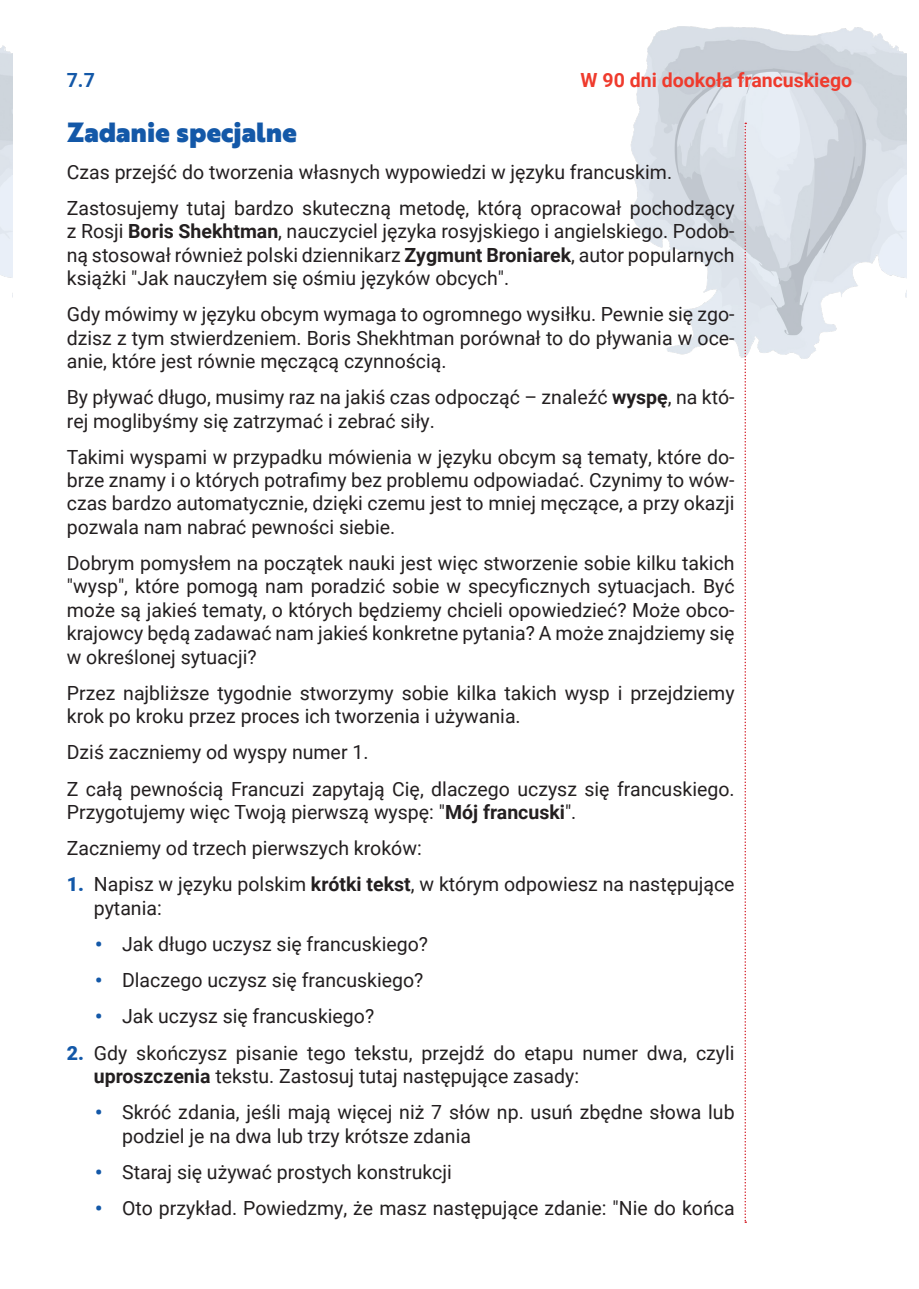
<style>
.page{position:relative;width:919px;height:1289px;background:#fff}
.page>*{position:absolute;margin:0;border:0;box-sizing:border-box;transform-origin:0 0}
.t1{font:27px "Brother 1816 Black";color:#1358a8}
.t2{font:19.5px/23.4px "Roboto";color:#231f20}
.t3{font:700 19.5px "Roboto";color:#ef3b2d}
.t4{font:700 19.5px "Roboto";color:#1358a8}
.s1{font-weight:700}
.s2{font-weight:900;color:#1358a8}
</style>
<div class="page">
<img style="left:630px;top:26px;width:276px;height:333px">
<svg style="left:744px;top:123px;width:2px;height:1099px"></svg>
<p class="t4" style="left:67px;top:67px;width:30px">7.7</p>
<p class="t3" style="left:580px;top:67px;width:273px">W 90 dni dookoła francuskiego</p>
<h1 class="t1" style="left:67px;top:112px;width:231px">Zadanie specjalne</h1>
<p class="t2" style="left:67px;top:159px;width:606px">Czas przejść do tworzenia własnych wypowiedzi w języku francuskim.</p>
<p class="t2" style="left:67px;top:195px;width:669px;text-align:justify">Zastosujemy tutaj bardzo skuteczną metodę, którą opracował pochodzący z Rosji <span class="s1">Boris Shekhtman</span>, nauczyciel języka rosyjskiego i angielskiego. Podob&shy;ną stosował również polski dziennikarz <span class="s1">Zygmunt Broniarek</span>, autor popularnych książki "Jak nauczyłem się ośmiu języków obcych".</p>
<p class="t2" style="left:67px;top:302px;width:669px;text-align:justify">Gdy mówimy w języku obcym wymaga to ogromnego wysiłku. Pewnie się zgo&shy;dzisz z tym stwierdzeniem. Boris Shekhtman porównał to do pływania w oce&shy;anie, które jest równie męczącą czynnością.</p>
<p class="t2" style="left:67px;top:385px;width:669px">By pływać długo, musimy raz na jakiś czas odpocząć – znaleźć <span class="s1">wyspę</span>, na któ&shy;rej moglibyśmy się zatrzymać i zebrać siły.</p>
<p class="t2" style="left:67px;top:444px;width:669px;text-align:justify">Takimi wyspami w przypadku mówienia w języku obcym są tematy, które do&shy;brze znamy i o których potrafimy bez problemu odpowiadać. Czynimy to wów&shy;czas bardzo automatycznie, dzięki czemu jest to mniej męczące, a przy okazji pozwala nam nabrać pewności siebie.</p>
<p class="t2" style="left:67px;top:550px;width:669px;text-align:justify">Dobrym pomysłem na początek nauki jest więc stworzenie sobie kilku takich "wysp", które pomogą nam poradzić sobie w specyficznych sytuacjach. Być może są jakieś tematy, o których będziemy chcieli opowiedzieć? Może obco&shy;krajowcy będą zadawać nam jakieś konkretne pytania? A może znajdziemy się w określonej sytuacji?</p>
<p class="t2" style="left:67px;top:680px;width:669px">Przez najbliższe tygodnie stworzymy sobie kilka takich wysp i przejdziemy krok po kroku przez proces ich tworzenia i używania.</p>
<p class="t2" style="left:67px;top:740px;width:303px">Dziś zaczniemy od wyspy numer 1.</p>
<p class="t2" style="left:67px;top:776px;width:669px">Z całą pewnością Francuzi zapytają Cię, dlaczego uczysz się francuskiego.<br>Przygotujemy więc Twoją pierwszą wyspę: "<span class="s1">Mój francuski</span>".</p>
<p class="t2" style="left:67px;top:835px;width:356px">Zaczniemy od trzech pierwszych kroków:</p>
<p class="t2" style="left:94px;top:872px;width:642px;text-indent:-27px"><span class="s2">1.</span> Napisz w języku polskim <span class="s1">krótki tekst</span>, w którym odpowiesz na następujące pytania:</p>
<p class="t2" style="left:95px;top:931px;width:334px"><span class="s2">•</span> Jak długo uczysz się francuskiego?</p>
<p class="t2" style="left:95px;top:967px;width:330px"><span class="s2">•</span> Dlaczego uczysz się francuskiego?</p>
<p class="t2" style="left:95px;top:1003px;width:280px"><span class="s2">•</span> Jak uczysz się francuskiego?</p>
<p class="t2" style="left:94px;top:1040px;width:642px;text-indent:-27px"><span class="s2">2.</span> Gdy skończysz pisanie tego tekstu, przejdź do etapu numer dwa, czyli <span class="s1">uproszczenia</span> tekstu. Zastosuj tutaj następujące zasady:</p>
<p class="t2" style="left:122px;top:1099px;width:614px;text-indent:-27px"><span class="s2">•</span> Skróć zdania, jeśli mają więcej niż 7 słów np. usuń zbędne słowa lub podziel je na dwa lub trzy krótsze zdania</p>
<p class="t2" style="left:95px;top:1159px;width:358px"><span class="s2">•</span> Staraj się używać prostych konstrukcji</p>
<p class="t2" style="left:95px;top:1195px;width:641px"><span class="s2">•</span> Oto przykład. Powiedzmy, że masz następujące zdanie: "Nie do końca</p>
</div>
